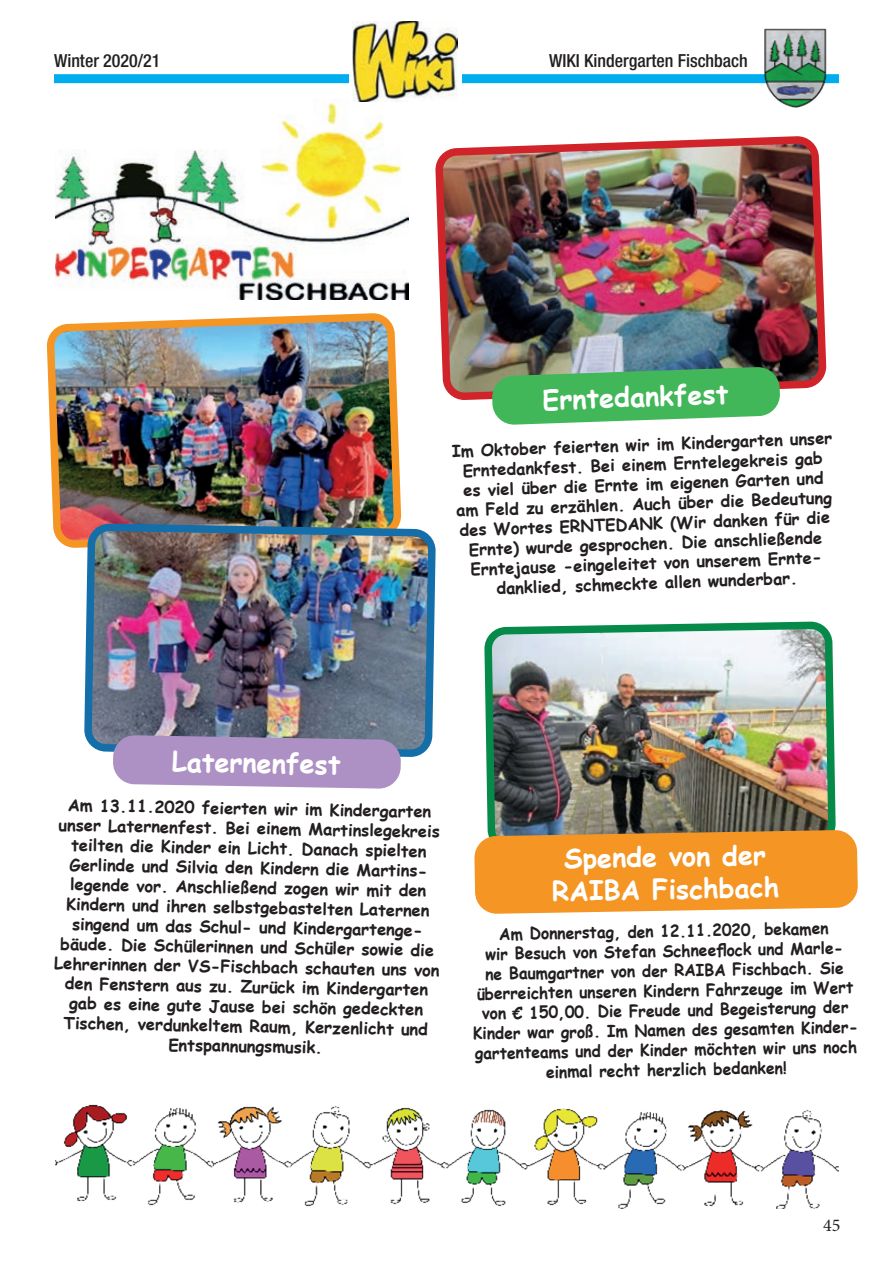
<style>
.page{position:relative;width:893px;height:1263px;background:#fff}
.page>*{position:absolute;margin:0;border:0;box-sizing:border-box;transform-origin:0 0}
.t1{font:700 27px/32.4px "Comic Sans MS";color:#fff;text-align:center}
.t2{font:500 condensed 18px "Helvetica Neue LT Std";color:#231f20}
.t3{font:18px "Minion Pro";color:#231f20}
.t4{font:700 16.5px/19.8px "Comic Sans MS";color:#231f20;text-align:center}
.t5{font:700 16.5px/19.8px "Comic Sans MS";color:#231f20;text-align:center;scale:.95 1}
</style>
<div class="page">
<div style="left:54px;top:74px;width:785px;height:9px;background:#00aeef"></div>
<img style="left:763px;top:28px;width:65px;height:80px">
<img style="left:55px;top:101px;width:353px;height:199px">
<div style="left:349px;top:21px;width:113px;height:80px;background:#fff"></div>
<img style="left:353px;top:21px;width:104px;height:80px">
<img style="left:55px;top:1104px;width:784px;height:105px">
<img style="left:439px;top:140px;width:384px;height:257px">
<img style="left:50px;top:317px;width:348px;height:227px">
<img style="left:484px;top:623px;width:355px;height:209px">
<img style="left:84px;top:520px;width:352px;height:237px">
<svg style="left:109px;top:731px;width:295px;height:58px;background:#aa95bf"></svg>
<svg style="left:489px;top:371px;width:294px;height:50px;background:#4eb862"></svg>
<div style="left:474px;top:832px;width:380px;height:79px;background:#f59523"></div>
<p class="t2" style="left:54px;top:50px;width:108px">Winter 2020/21</p>
<p class="t2" style="left:549px;top:50px;width:200px">WIKI Kindergarten Fischbach</p>
<h1 class="t1" style="left:542px;top:383px;width:188px;rotate:-2deg">Erntedankfest</h1>
<p class="t4" style="left:452px;top:441px;width:382px;rotate:-2deg">Im Oktober feierten wir im Kindergarten unser Erntedankfest. Bei einem Erntelegekreis gab es viel über die Ernte im eigenen Garten und am Feld zu erzählen. Auch über die Bedeutung des Wortes ERNTEDANK (Wir danken für die Ernte) wurde gesprochen. Die anschließende Erntejause -eingeleitet von unserem Ernte&shy;danklied, schmeckte allen wunderbar.</p>
<h1 class="t1" style="left:172px;top:744px;width:170px;rotate:1deg">Laternenfest</h1>
<p class="t4" style="left:57px;top:794px;width:387px;rotate:1deg">Am 13.11.2020 feierten wir im Kindergarten unser Laternenfest. Bei einem Martinslegekreis teilten die Kinder ein Licht. Danach spielten Gerlinde und Silvia den Kindern die Martins&shy;legende vor. Anschließend zogen wir mit den Kindern und ihren selbstgebastelten Laternen singend um das Schul- und Kindergartenge&shy;bäude. Die Schülerinnen und Schüler sowie die Lehrerinnen der VS-Fischbach schauten uns von den Fenstern aus zu. Zurück im Kindergarten gab es eine gute Jause bei schön gedeckten Tischen, verdunkeltem Raum, Kerzenlicht und Entspannungsmusik.</p>
<h1 class="t1" style="left:551px;top:841px;width:229px;rotate:-1deg">Spende von der<br>RAIBA Fischbach</h1>
<p class="t5" style="left:471px;top:924px;width:406px;rotate:-1deg">Am Donnerstag, den 12.11.2020, bekamen<br>wir Besuch von Stefan Schneefl ock und Marle-<br>ne Baumgartner von der RAIBA Fischbach. Sie überreichten unseren Kindern Fahrzeuge im Wert von € 150,00. Die Freude und Begeisterung der Kinder war groß. Im Namen des gesamten Kinder&shy;gartenteams und der Kinder möchten wir uns noch einmal recht herzlich bedanken!</p>
<p class="t3" style="left:823px;top:1213px;width:19px">45</p>
</div>
